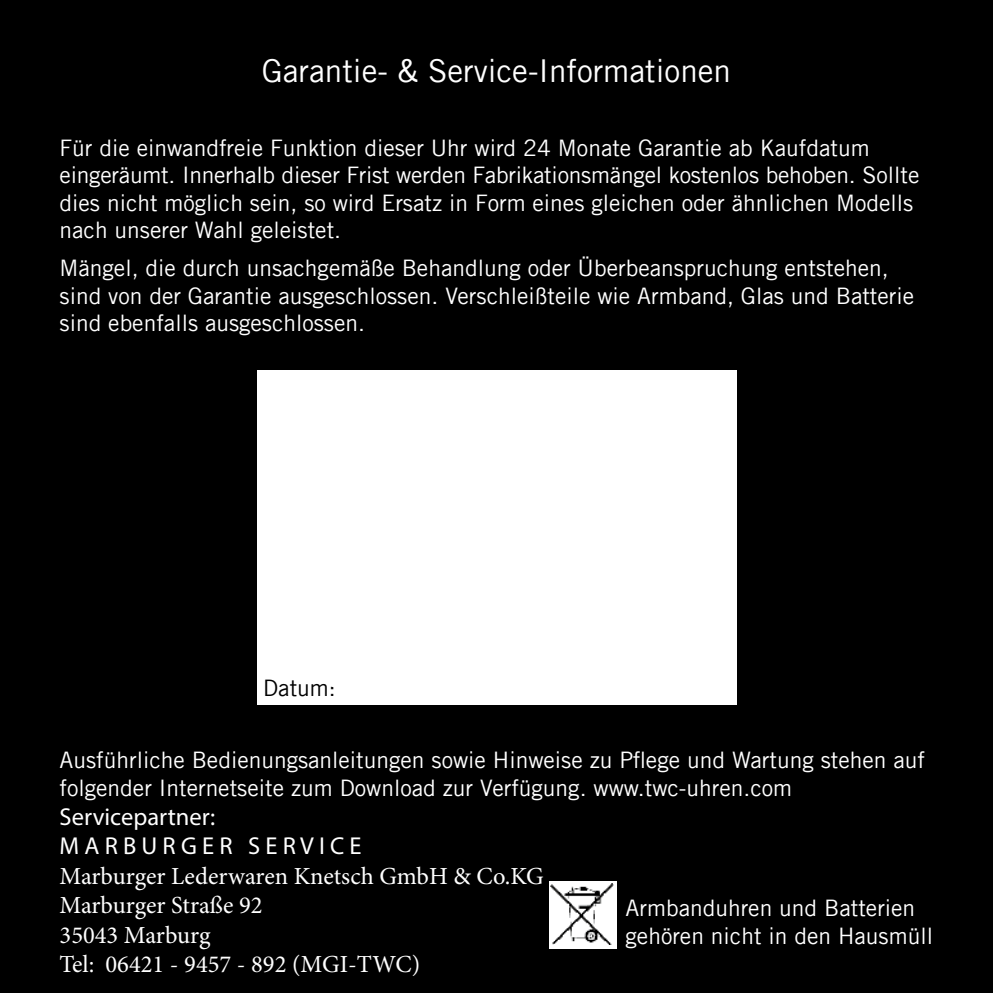
<style>
.page{position:relative;width:993px;height:993px;background:#fff}
.page>*{position:absolute;margin:0;border:0;box-sizing:border-box;transform-origin:0 0}
.t1{font:31.5px "Trade Gothic LT";color:#fff}
.t2{font:24.5px/29.4px "Minion Pro";color:#fff}
.t3{font:24.5px/29.4px "Myriad Pro";color:#fff}
.t4{font:22.75px/27.3px "Trade Gothic LT";color:#fff}
.t5{font:22.75px "Trade Gothic LT";color:#000}
</style>
<div class="page">
<div style="left:0;top:0;width:992px;height:992px;background:#000"></div>
<div style="left:549px;top:881px;width:67px;height:66px;background:#fff"></div>
<div style="left:256px;top:370px;width:480px;height:334px;background:#fff"></div>
<img style="left:550px;top:883px;width:63px;height:60px">
<h1 class="t1" style="left:262px;top:52px;width:470px">Garantie- &amp; Service-Informationen</h1>
<p class="t4" style="left:60px;top:134px;width:861px">Für die einwandfreie Funktion dieser Uhr wird 24 Monate Garantie ab Kaufdatum eingeräumt. Innerhalb dieser Frist werden Fabrikationsmängel kostenlos behoben. Sollte dies nicht möglich sein, so wird Ersatz in Form eines gleichen oder ähnlichen Modells nach unserer Wahl geleistet.</p>
<p class="t4" style="left:60px;top:254px;width:855px">Mängel, die durch unsachgemäße Behandlung oder Überbeanspruchung entstehen, sind von der Garantie ausgeschlossen. Verschleißteile wie Armband, Glas und Batterie sind ebenfalls ausgeschlossen.</p>
<p class="t5" style="left:263px;top:674px;width:74px">Datum:</p>
<p class="t4" style="left:60px;top:746px;width:866px">Ausführliche Bedienungsanleitungen sowie Hinweise zu Pflege und Wartung stehen auf folgender Internetseite zum Download zur Verfügung. www.twc-uhren.com</p>
<p class="t3" style="left:60px;top:801px;width:303px">Servicepartner:<br>M A R B U R G E R S E R V I C E</p>
<p class="t2" style="left:60px;top:861px;width:485px">Marburger Lederwaren Knetsch GmbH &amp; Co.KG<br>Marburger Straße 92<br>35043 Marburg<br>Tel: 06421 - 9457 - 892 (MGI-TWC)</p>
<p class="t4" style="left:625px;top:894px;width:309px">Armbanduhren und Batterien gehören nicht in den Hausmüll</p>
</div>
